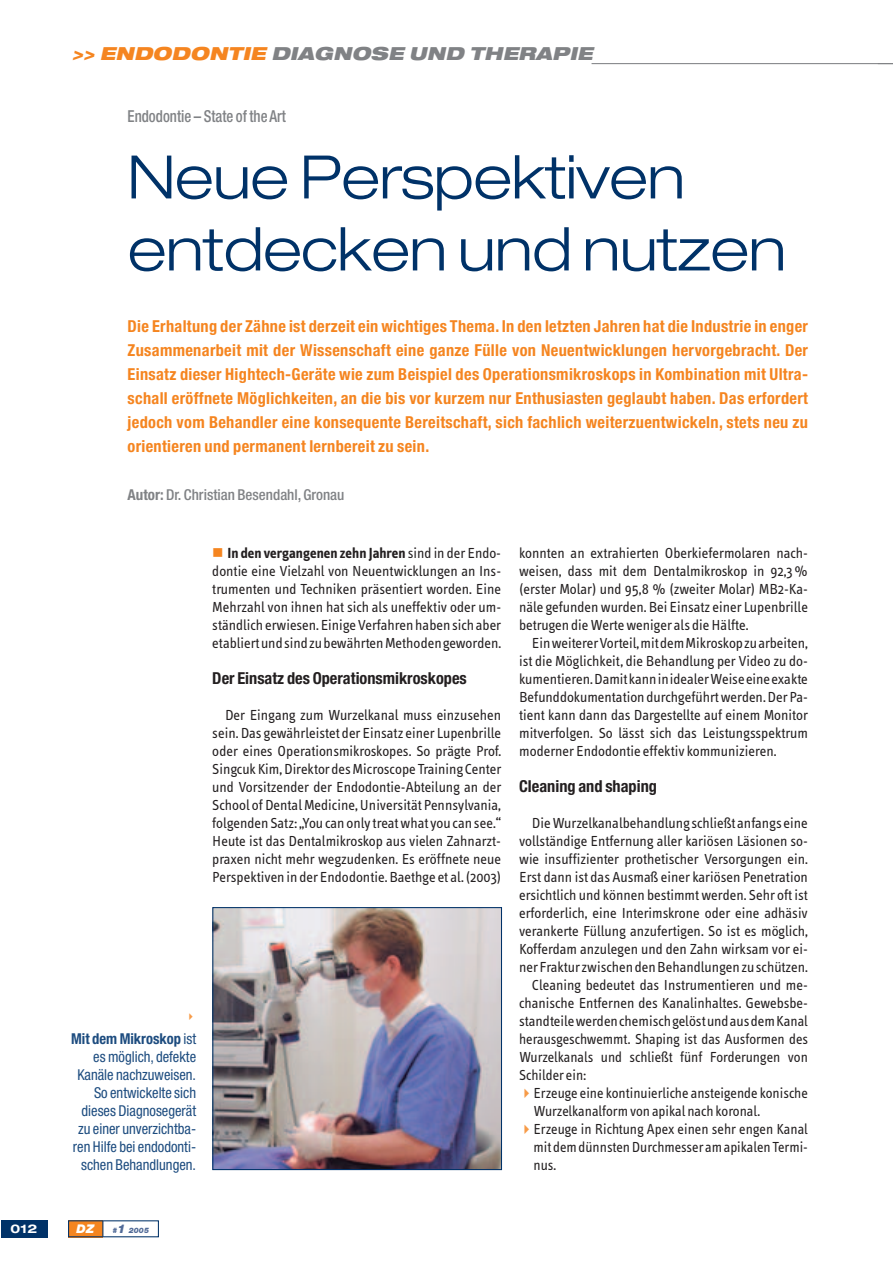
<style>
.page{position:relative;width:893px;height:1263px;background:#fff}
.page>*{position:absolute;margin:0;border:0;box-sizing:border-box;transform-origin:0 0}
.t1{font:300 expanded 60px/72px "Helvetica Neue";letter-spacing:-.01em;color:#003268}
.t2{font:italic 900 expanded 18px "Helvetica Neue";letter-spacing:.015em;color:#808285}
.t3{font:700 condensed 16.5px/24px "Helvetica Neue";letter-spacing:.02em;color:#f58520;text-align:justify}
.t4{font:700 condensed 16.5px "Helvetica Neue";color:#231f20}
.t5{font:500 condensed 16.5px "Helvetica Neue";color:#808285;scale:.9 1}
.t6{font:15px/18px "Info Text";color:#231f20;text-align:justify}
.t7{font:condensed 15px/18px "Helvetica Neue";color:#1d4c7f;text-align:right}
.t8{font:500 condensed 15px "Helvetica Neue";color:#808285}
.t9{font:700 expanded 12px "Helvetica Neue";color:#fff}
.t10{font:italic 900 12px "Helvetica Neue";color:#fff}
.t11{font:italic 900 7.5px "Helvetica Neue";color:#516b98}
.s1{color:#f58520}
.s2{font-weight:700}
.s3{font-size:12px}
</style>
<div class="page">
<hr style="left:591px;top:63px;width:302px;height:1px;background:#808285">
<div style="left:68px;top:1220px;width:35px;height:17px;background:#f58520"></div>
<div style="left:1px;top:1220px;width:47px;height:17px;background:#003268"></div>
<svg style="left:102px;top:1221px;width:1px;height:15px"></svg>
<img style="left:214px;top:909px;width:286px;height:259px">
<div style="left:212px;top:907px;width:290px;height:263px;border:1px solid #003268"></div>
<p class="t2" style="left:72px;top:46px;width:525px"><span class="s1">&gt;&gt; ENDODONTIE</span> DIAGNOSE UND THERAPIE</p>
<p class="t5" style="left:128px;top:110px;width:178px">Endodontie – State of the Art</p>
<h1 class="t1" style="left:128px;top:147px;width:660px">Neue Perspektiven entdecken und nutzen</h1>
<p class="t3" style="left:128px;top:315px;width:682px">Die Erhaltung der Zähne ist derzeit ein wichtiges Thema. In den letzten Jahren hat die Industrie in enger Zusammenarbeit mit der Wissenschaft eine ganze Fülle von Neuentwicklungen hervorgebracht. Der Einsatz dieser Hightech-Geräte wie zum Beispiel des Operationsmikroskops in Kombination mit Ultra&shy;schall eröffnete Möglichkeiten, an die bis vor kurzem nur Enthusiasten geglaubt haben. Das erfordert jedoch vom Behandler eine konsequente Bereitschaft, sich fachlich weiterzuentwickeln, stets neu zu orientieren und permanent lernbereit zu sein.</p>
<p class="t8" style="left:128px;top:489px;width:218px"><span class="s2">Autor:</span> Dr. Christian Besendahl, Gronau</p>
<p class="t6" style="left:212px;top:545px;width:290px;text-indent:15px"><span class="s2">In den vergangenen zehn Jahren</span> sind in der Endo&shy;dontie eine Vielzahl von Neuentwicklungen an Ins&shy;trumenten und Techniken präsentiert worden. Eine Mehrzahl von ihnen hat sich als uneffektiv oder um&shy;ständlich erwiesen. Einige Verfahren haben sich aber etabliert und sind zu bewährten Methoden geworden.</p>
<p class="t4" style="left:212px;top:672px;width:256px">Der Einsatz des Operationsmikroskopes</p>
<p class="t6" style="left:212px;top:707px;width:290px;text-indent:13px">Der Eingang zum Wurzelkanal muss einzusehen sein. Das gewährleistet der Einsatz einer Lupenbrille oder eines Operationsmikroskopes. So prägte Prof.<br>Singcuk Kim, Direktor des Microscope Training Center und Vorsitzender der Endodontie-Abteilung an der School of Dental Medicine, Universität Pennsylvania, folgenden Satz: „You can only treat what you can see.“ Heute ist das Dentalmikroskop aus vielen Zahnarzt&shy;praxen nicht mehr wegzudenken. Es eröffnete neue Perspektiven in der Endodontie. Baethge et al. (2003)</p>
<p class="t7" style="left:71px;top:1031px;width:126px"><span class="s2">Mit dem Mikroskop</span> ist es möglich, defekte<br>Kanäle nachzuweisen.<br>So entwickelte sich dieses Diagnosegerät zu einer unverzichtba&shy;ren Hilfe bei endodonti&shy;schen Behandlungen.</p>
<p class="t6" style="left:519px;top:545px;width:290px">konnten an extrahierten Oberkiefermolaren nach&shy;weisen, dass mit dem Dentalmikroskop in 92,3% (erster Molar) und 95,8 % (zweiter Molar) MB2-Ka&shy;näle gefunden wurden. Bei Einsatz einer Lupenbrille betrugen die Werte weniger als die Hälfte.</p>
<p class="t6" style="left:519px;top:635px;width:290px;text-indent:13px">Ein weiterer Vorteil, mit dem Mikroskop zu arbeiten, ist die Möglichkeit, die Behandlung per Video zu do&shy;kumentieren. Damit kann in idealer Weise eine exakte Befunddokumentation durchgeführt werden. Der Pa&shy;tient kann dann das Dargestellte auf einem Monitor mitverfolgen. So lässt sich das Leistungsspektrum moderner Endodontie effektiv kommunizieren.</p>
<p class="t4" style="left:519px;top:780px;width:139px">Cleaning and shaping</p>
<p class="t6" style="left:532px;top:815px;width:278px">Die Wurzelkanalbehandlung schließt anfangs eine</p>
<p class="t6" style="left:519px;top:833px;width:290px">vollständige Entfernung aller kariösen Läsionen so-</p>
<p class="t6" style="left:519px;top:851px;width:290px">wie insuffizienter prothetischer Versorgungen ein.</p>
<p class="t6" style="left:519px;top:869px;width:290px">Erst dann ist das Ausmaß einer kariösen Penetration</p>
<p class="t6" style="left:519px;top:887px;width:290px">ersichtlich und können bestimmt werden. Sehr oft ist</p>
<p class="t6" style="left:519px;top:905px;width:290px">erforderlich, eine Interimskrone oder eine adhäsiv</p>
<p class="t6" style="left:519px;top:923px;width:290px">verankerte Füllung anzufertigen. So ist es möglich,</p>
<p class="t6" style="left:519px;top:941px;width:290px">Kofferdam anzulegen und den Zahn wirksam vor ei-</p>
<p class="t6" style="left:519px;top:959px;width:290px">ner Fraktur zwischen den Behandlungen zu schützen.</p>
<p class="t6" style="left:532px;top:977px;width:278px">Cleaning bedeutet das Instrumentieren und me-</p>
<p class="t6" style="left:519px;top:995px;width:290px">chanische Entfernen des Kanalinhaltes. Gewebsbe-</p>
<p class="t6" style="left:519px;top:1013px;width:290px">standteile werden chemisch gelöst und aus dem Kanal</p>
<p class="t6" style="left:519px;top:1031px;width:290px">herausgeschwemmt. Shaping ist das Ausformen des</p>
<p class="t6" style="left:519px;top:1049px;width:290px">Wurzelkanals und schließt fünf Forderungen von</p>
<p class="t6" style="left:519px;top:1067px;width:69px">Schilder ein:</p>
<p class="t6" style="left:534px;top:1085px;width:276px">Erzeuge eine kontinuierliche ansteigende konische</p>
<p class="t6" style="left:534px;top:1103px;width:228px">Wurzelkanalform von apikal nach koronal.</p>
<p class="t6" style="left:534px;top:1121px;width:276px">Erzeuge in Richtung Apex einen sehr engen Kanal</p>
<p class="t6" style="left:534px;top:1139px;width:276px">mit dem dünnsten Durchmesser am apikalen Termi-</p>
<p class="t6" style="left:534px;top:1157px;width:24px">nus.</p>
<p class="t9" style="left:11px;top:1224px;width:28px">012</p>
<p class="t10" style="left:77px;top:1224px;width:19px">DZ</p>
<p class="t11" style="left:112px;top:1227px;width:38px">#<span class="s3">1</span> 2005</p>
</div>
